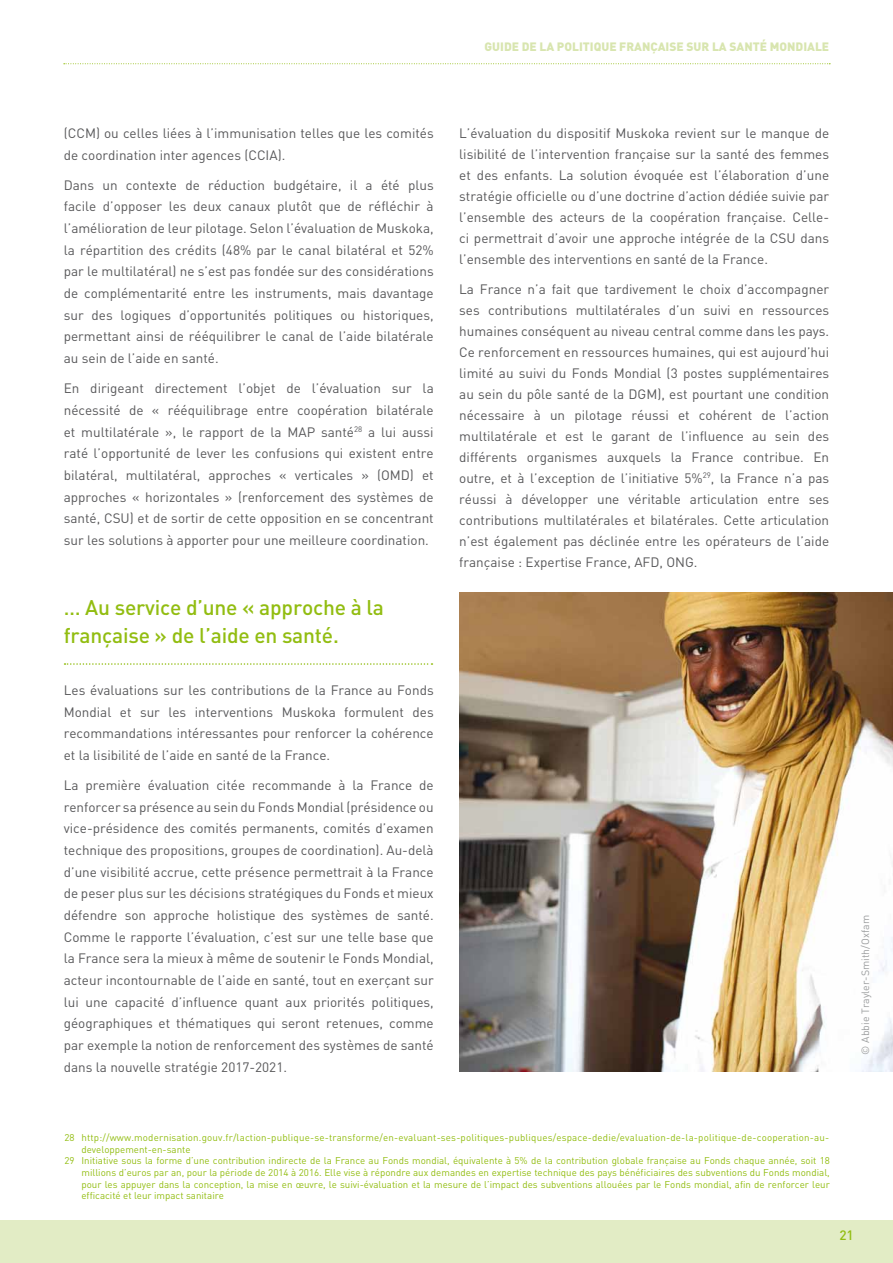
<style>
.page{position:relative;width:893px;height:1263px;background:#fff}
.page>*{position:absolute;margin:0;border:0;box-sizing:border-box;transform-origin:0 0}
.t1{font:500 21px/27.6px "DIN";color:#92bd11}
.t2{font:13.5px/21.6px "DIN";color:#58585a;text-align:justify}
.t3{font:500 13.5px "DIN";color:#92bd11}
.t4{font:900 12px "DIN";color:#d8e5af}
.t5{font:10.5px "DIN";color:#9c9e9f}
.t6{font:9.75px "DIN";color:#92bd11}
</style>
<div class="page">
<svg style="left:64px;top:63px;width:766px;height:1px"></svg>
<div style="left:0;top:1220px;width:893px;height:43px;background:#e2ecc5"></div>
<svg style="left:65px;top:663px;width:367px;height:2px"></svg>
<img style="left:459px;top:592px;width:434px;height:479px">
<p class="t4" style="left:484px;top:39px;width:338px">GUIDE DE LA POLITIQUE FRANÇAISE SUR LA SANTÉ MON DIALE</p>
<p class="t2" style="left:64px;top:122px;width:371px">(CCM) ou celles liées à l’immunisation telles que les comités de coordination inter agences (CCIA).</p>
<p class="t2" style="left:64px;top:174px;width:371px">Dans un contexte de réduction budgétaire, il a été plus facile d’opposer les deux canaux plutôt que de réfléchir à l’amélioration de leur pilotage. Selon l’évaluation de Muskoka, la répartition des crédits (48% par le canal bilatéral et 52% par le multilatéral) ne s’est pas fondée sur des considérations de complémentarité entre les instruments, mais davantage sur des logiques d’opportunités politiques ou historiques, permettant ainsi de rééquilibrer le canal de l’aide bilatérale au sein de l’aide en santé.</p>
<p class="t2" style="left:64px;top:377px;width:371px">En dirigeant directement l’objet de l’évaluation sur la nécessité de « rééquilibrage entre coopération bilatérale et multilatérale », le rapport de la MAP santé<sup>28</sup> a lui aussi raté l’opportunité de lever les confusions qui existent entre bilatéral, multilatéral, approches « verticales » (OMD) et approches « horizontales » (renforcement des systèmes de santé, CSU) et de sortir de cette opposition en se concentrant sur les solutions à apporter pour une meilleure coordination.</p>
<h1 class="t1" style="left:64px;top:593px;width:322px">… Au service d’une « approche à la française » de l’aide en santé.</h1>
<p class="t2" style="left:64px;top:679px;width:371px">Les évaluations sur les contributions de la France au Fonds Mondial et sur les interventions Muskoka formulent des recommandations intéressantes pour renforcer la cohérence et la lisibilité de l’aide en santé de la France.</p>
<p class="t2" style="left:64px;top:774px;width:371px">La première évaluation citée recommande à la France de renforcer sa présence au sein du Fonds Mondial (présidence ou vice-présidence des comités permanents, comités d’examen technique des propositions, groupes de coordination). Au-delà d’une visibilité accrue, cette présence permettrait à la France de peser plus sur les décisions stratégiques du Fonds et mieux défendre son approche holistique des systèmes de santé.<br>Comme le rapporte l’évaluation, c’est sur une telle base que la France sera la mieux à même de soutenir le Fonds Mondial, acteur incontournable de l’aide en santé, tout en exerçant sur lui une capacité d’influence quant aux priorités politiques, géographiques et thématiques qui seront retenues, comme par exemple la notion de renforcement des systèmes de santé dans la nouvelle stratégie 2017-2021.</p>
<p class="t2" style="left:459px;top:122px;width:371px;line-height:21px">L’évaluation du dispositif Muskoka revient sur le manque de lisibilité de l’intervention française sur la santé des femmes et des enfants. La solution évoquée est l’élaboration d’une stratégie officielle ou d’une doctrine d’action dédiée suivie par l’ensemble des acteurs de la coopération française. Celle&shy;ci permettrait d’avoir une approche intégrée de la CSU dans l’ensemble des interventions en santé de la France.</p>
<p class="t2" style="left:459px;top:278px;width:371px;line-height:21px">La France n’a fait que tardivement le choix d’accompagner ses contributions multilatérales d’un suivi en ressources humaines conséquent au niveau central comme dans les pays.<br>Ce renforcement en ressources humaines, qui est aujourd’hui limité au suivi du Fonds Mondial (3 postes supplémentaires au sein du pôle santé de la DGM), est pourtant une condition nécessaire à un pilotage réussi et cohérent de l’action multilatérale et est le garant de l’influence au sein des différents organismes auxquels la France contribue. En outre, et à l’exception de l’initiative 5%<sup>29</sup>, la France n’a pas réussi à développer une véritable articulation entre ses contributions multilatérales et bilatérales. Cette articulation n’est également pas déclinée entre les opérateurs de l’aide française : Expertise France, AFD, ONG.</p>
<p class="t5" style="left:859px;top:1054px;width:141px;rotate:-90deg">© Abbie Trayler-Smith/Oxfam</p>
<p class="t6" style="left:64px;top:1131px;width:766px">28 http://www.modernisation.gouv.fr/laction-publique-se-transforme/en-evaluant-ses-politiques-publiques/espace-dedie/evaluation-de-la-politique-de-cooperation-au-</p>
<p class="t6" style="left:81px;top:1143px;width:111px">developpement-en-sante</p>
<p class="t6" style="left:64px;top:1154px;width:767px">29 Initiative sous la forme d’une contribution indirecte de la France au Fonds mondial, équivalente à 5% de la contribution globale française au Fonds chaque année, soit 18</p>
<p class="t6" style="left:81px;top:1166px;width:750px">millions d’euros par an, pour la période de 2014 à 2016. Elle vise à répondre aux demandes en expertise technique des pays bénéficiaires des subventions du Fonds mondial,</p>
<p class="t6" style="left:81px;top:1178px;width:750px">pour les appuyer dans la conception, la mise en œuvre, le suivi-évaluation et la mesure de l’impact des subventions allouées par le Fonds mondial, afin de renforcer leur</p>
<p class="t6" style="left:81px;top:1190px;width:144px">efficacité et leur impact sanitaire</p>
<p class="t3" style="left:839px;top:1226px;width:16px">21</p>
</div>
